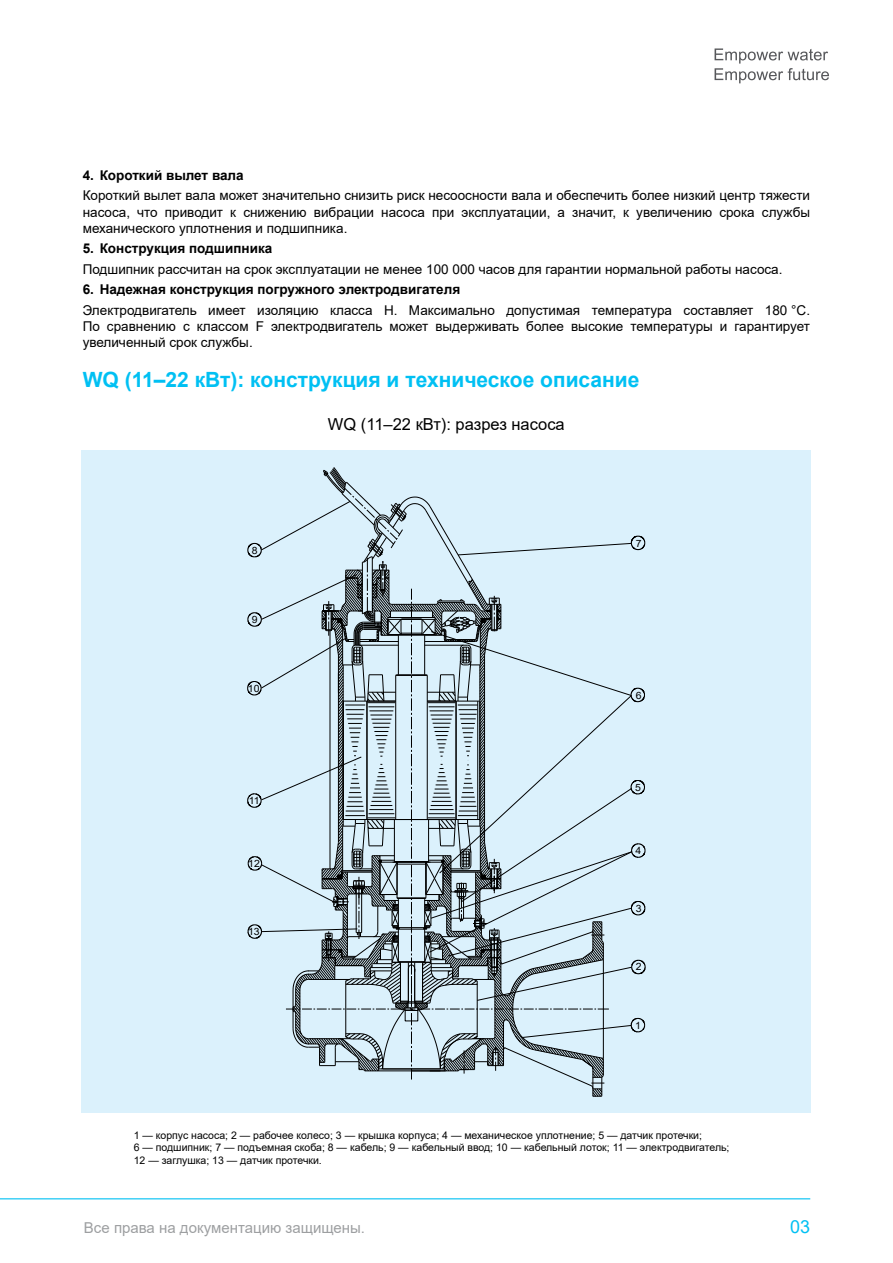
<style>
.page{position:relative;width:893px;height:1263px;background:#fff}
.page>*{position:absolute;margin:0;border:0;box-sizing:border-box;transform-origin:0 0}
.t1{font:700 21px "Arial";color:#00c0f3}
.t2{font:18px "Arial";color:#00c0f3}
.t3{font:16.5px "Arial";color:#000}
.t4{font:15px "Arial";color:#9d9fa1}
.t5{font:13.5px/16.2px "Arial";color:#000;text-align:justify}
.t6{font:700 13.5px "Arial";color:#000}
.t7{font:10.5px/12.6px "Arial";color:#000}
.t8{font:10.05px "Arial";color:#000;scale:1.05 1}
</style>
<div class="page">
<hr style="left:0;top:1198px;width:810px;height:1px;background:#00c0f3">
<svg style="left:715px;top:48px;width:114px;height:35px"></svg>
<div style="left:82px;top:450px;width:729px;height:663px;background:#dbf1fc"></div>
<svg style="left:247px;top:467px;width:398px;height:630px"></svg>
<p class="t6" style="left:83px;top:166px;width:162px">4. Короткий вылет вала</p>
<p class="t5" style="left:83px;top:187px;width:729px">Короткий вылет вала может значительно снизить риск несоосности вала и обеспечить более низкий центр тяжести насоса, что приводит к снижению вибрации насоса при эксплуатации, а значит, к увеличению срока службы механического уплотнения и подшипника.</p>
<p class="t6" style="left:83px;top:239px;width:191px">5. Конструкция подшипника</p>
<p class="t5" style="left:83px;top:261px;width:701px">Подшипник рассчитан на срок эксплуатации не менее 100 000 часов для гарантии нормальной работы насоса.</p>
<p class="t6" style="left:83px;top:280px;width:379px">6. Надежная конструкция погружного электродвигателя</p>
<p class="t5" style="left:83px;top:302px;width:729px">Электродвигатель имеет изоляцию класса H. Максимально допустимая температура составляет 180 °С.<br>По сравнению с классом F электродвигатель может выдерживать более высокие температуры и гарантирует увеличенный срок службы.</p>
<h1 class="t1" style="left:83px;top:364px;width:558px">WQ (11–22 кВт): конструкция и техническое описание</h1>
<p class="t3" style="left:328px;top:413px;width:238px">WQ (11–22 кВт): разрез насоса</p>
<p class="t8" style="left:252px;top:544px;width:7px">8</p>
<p class="t8" style="left:252px;top:614px;width:7px">9</p>
<p class="t8" style="left:248px;top:682px;width:13px">10</p>
<p class="t8" style="left:249px;top:794px;width:12px">11</p>
<p class="t8" style="left:248px;top:857px;width:13px">12</p>
<p class="t8" style="left:248px;top:926px;width:13px">13</p>
<p class="t8" style="left:636px;top:538px;width:7px">7</p>
<p class="t8" style="left:636px;top:689px;width:7px">6</p>
<p class="t8" style="left:635px;top:781px;width:7px">5</p>
<p class="t8" style="left:635px;top:845px;width:7px">4</p>
<p class="t8" style="left:636px;top:903px;width:7px">3</p>
<p class="t8" style="left:636px;top:961px;width:7px">2</p>
<p class="t8" style="left:635px;top:1019px;width:7px">1</p>
<p class="t7" style="left:134px;top:1128px;width:597px">1 — корпус насоса; 2 — рабочее колесо; 3 — крышка корпуса; 4 — механическое уплотнение; 5 — датчик протечки;<br>6 — подшипник; 7 — подъемная скоба; 8 — кабель; 9 — кабельный ввод; 10 — кабельный лоток; 11 — электродвигатель;<br>12 — заглушка; 13 — датчик протечки.</p>
<p class="t4" style="left:84px;top:1217px;width:283px">Все права на документацию защищены.</p>
<h2 class="t2" style="left:790px;top:1214px;width:22px">03</h2>
</div>
